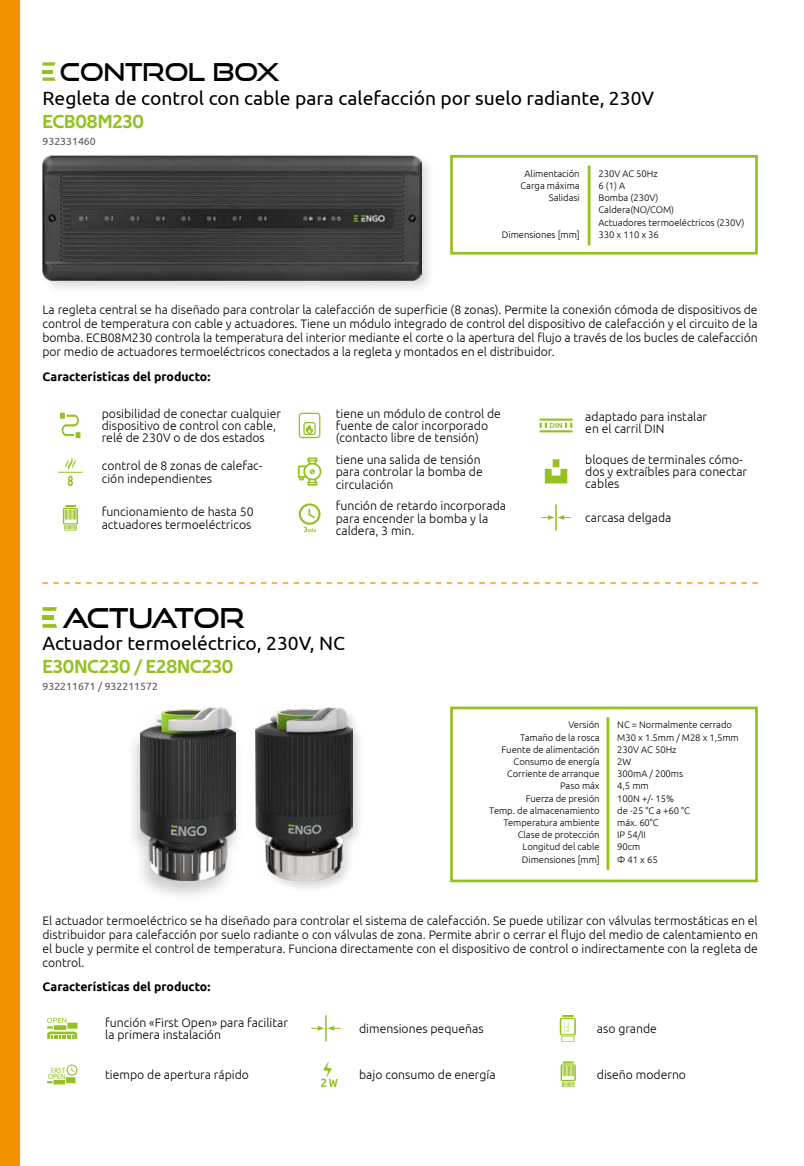
<style>
.page{position:relative;width:804px;height:1166px;background:#fff}
.page>*{position:absolute;margin:0;border:0;box-sizing:border-box;transform-origin:0 0}
.t1{font:27.12px "Good Times Rg";letter-spacing:-.015em;color:#000}
.t2{font:24.32px "Good Times Rg";color:#000}
.t3{font:19.25px "Ubuntu";color:#000}
.t4{font:18.9px "Techna Sans";color:#95c11f}
.t5{font:300 12.25px/12.2px "Ubuntu";color:#000}
.t6{font:700 12.25px "Ubuntu";color:#000}
.t7{font:10.5px "Ubuntu";color:#575756}
.t8{font:300 9.45px/12.2px "Ubuntu";letter-spacing:-.005em;color:#000;text-align:right}
.t9{font:7.7px/6.3px "Myriad Pro";color:#95c11f;text-align:center}
.t10{font:700 7.35px "Ubuntu";color:#95c11f}
</style>
<div class="page">
<div style="left:40px;top:152px;width:396px;height:142px;background:#000;opacity:.15"></div>
<img style="left:42px;top:155px;width:379px;height:126px">
<div style="left:450px;top:155px;width:307px;height:100px;border:3px solid #95c11f"></div>
<hr style="left:588px;top:165px;width:2px;height:80px;background:#95c11f">
<div style="left:450px;top:706px;width:307px;height:176px;border:3px solid #95c11f"></div>
<hr style="left:606px;top:717px;width:3px;height:153px;background:#95c11f">
<svg style="left:58px;top:457px;width:25px;height:29px"></svg>
<svg style="left:60px;top:413px;width:20px;height:25px"></svg>
<svg style="left:63px;top:505px;width:15px;height:25px"></svg>
<svg style="left:299px;top:413px;width:21px;height:25px"></svg>
<svg style="left:299px;top:503px;width:21px;height:29px"></svg>
<svg style="left:539px;top:418px;width:33px;height:14px"></svg>
<svg style="left:545px;top:459px;width:22px;height:24px"></svg>
<svg style="left:298px;top:457px;width:24px;height:29px"></svg>
<svg style="left:541px;top:515px;width:29px;height:5px"></svg>
<hr style="left:555px;top:505px;width:2px;height:25px;background:#95c11f">
<svg style="left:560px;top:1015px;width:16px;height:26px"></svg>
<svg style="left:560px;top:1061px;width:16px;height:26px"></svg>
<svg style="left:321px;top:1061px;width:16px;height:26px"></svg>
<svg style="left:311px;top:1026px;width:29px;height:5px"></svg>
<hr style="left:325px;top:1016px;width:2px;height:25px;background:#95c11f">
<svg style="left:42px;top:582px;width:715px;height:2px"></svg>
<div style="left:125px;top:707px;width:120px;height:196px;background:#000;opacity:.2"></div>
<img style="left:140px;top:708px;width:95px;height:172px">
<div style="left:253px;top:705px;width:113px;height:189px;background:#000;opacity:.15"></div>
<img style="left:255px;top:708px;width:97px;height:173px">
<svg style="left:42px;top:62px;width:13px;height:19px"></svg>
<svg style="left:42px;top:607px;width:15px;height:4px"></svg>
<svg style="left:42px;top:624px;width:15px;height:4px"></svg>
<hr style="left:42px;top:615px;width:12px;height:4px;background:#95c11f">
<div style="left:0;top:0;width:19px;height:1165px;background:#f39200"></div>
<svg style="left:47px;top:1064px;width:30px;height:20px"></svg>
<svg style="left:47px;top:1018px;width:30px;height:21px"></svg>
<h2 class="t2" style="left:60px;top:57px;width:222px">CONTROL BOX</h2>
<h3 class="t3" style="left:42px;top:87px;width:613px">Regleta de control con cable para calefacción por suelo radiante, 230V</h3>
<h3 class="t4" style="left:42px;top:110px;width:103px">ECB08M230</h3>
<p class="t7" style="left:42px;top:134px;width:55px">932331460</p>
<p class="t8" style="left:520px;top:167px;width:61px">Alimentación<br>Carga máxima<br>Salidasi</p>
<p class="t8" style="left:502px;top:228px;width:79px">Dimensiones [mm]</p>
<p class="t8" style="left:598px;top:167px;width:147px;text-align:left">230V AC 50Hz<br>6 (1) A<br>Bomba (230V)<br>Caldera(NO/COM)<br>Actuadores termoeléctricos (230V)<br>330 x 110 x 36</p>
<p class="t5" style="left:42px;top:302px;width:716px;line-height:14px;text-align:justify">La regleta central se ha diseñado para controlar la calefacción de superficie (8 zonas). Permite la conexión cómoda de dispositivos de control de temperatura con cable y actuadores. Tiene un módulo integrado de control del dispositivo de calefacción y el circuito de la bomba. ECB08M230 controla la temperatura del interior mediante el corte o la apertura del flujo a través de los bucles de calefacción por medio de actuadores termoeléctricos conectados a la regleta y montados en el distribuidor.</p>
<p class="t6" style="left:42px;top:369px;width:169px">Características del producto:</p>
<p class="t5" style="left:102px;top:407px;width:181px">posibilidad de conectar cualquier dispositivo de control con cable, relé de 230V o de dos estados</p>
<p class="t5" style="left:102px;top:459px;width:162px">control de 8 zonas de calefac&shy;ción independientes</p>
<p class="t5" style="left:336px;top:407px;width:167px">tiene un módulo de control de fuente de calor incorporado (contacto libre de tensión)</p>
<p class="t5" style="left:585px;top:410px;width:123px">adaptado para instalar en el carril DIN</p>
<p class="t10" style="left:549px;top:421px;width:15px">DIN</p>
<p class="t5" style="left:336px;top:453px;width:148px">tiene una salida de tensión para controlar la bomba de circulación</p>
<p class="t5" style="left:585px;top:453px;width:163px">bloques de terminales cómo&shy;dos y extraíbles para conectar cables</p>
<p class="t5" style="left:102px;top:505px;width:153px">funcionamiento de hasta 50 actuadores termoeléctricos</p>
<p class="t5" style="left:336px;top:499px;width:172px">función de retardo incorporada para encender la bomba y la caldera, 3 min.</p>
<h1 class="t1" style="left:62px;top:601px;width:184px">ACTUATOR</h1>
<h3 class="t3" style="left:42px;top:632px;width:304px">Actuador termoeléctrico, 230V, NC</h3>
<h3 class="t4" style="left:42px;top:656px;width:192px">E30NC230 / E28NC230</h3>
<p class="t7" style="left:42px;top:680px;width:117px">932211671 / 932211572</p>
<p class="t5" style="left:585px;top:511px;width:88px">carcasa delgada</p>
<p class="t8" style="left:489px;top:718px;width:112px">Versión<br>Tamaño de la rosca<br>Fuente de alimentación<br>Consumo de energía<br>Corriente de arranque<br>Paso máx<br>Fuerza de presión<br>Temp. de almacenamiento<br>Temperatura ambiente<br>Clase de protección<br>Longitud del cable<br>Dimensiones [mm]</p>
<p class="t8" style="left:617px;top:718px;width:123px;text-align:left">NC = Normalmente cerrado<br>M30 x 1.5mm / M28 x 1,5mm<br>230V AC 50Hz<br>2W<br>300mA / 200ms<br>4,5 mm<br>100N +/- 15%<br>de -25 °C a +60 °C<br>máx. 60°C<br>IP 54/II<br>90cm<br>Φ 41 x 65</p>
<p class="t5" style="left:42px;top:913px;width:717px;line-height:14px;text-align:justify">El actuador termoeléctrico se ha diseñado para controlar el sistema de calefacción. Se puede utilizar con válvulas termostáticas en el distribuidor para calefacción por suelo radiante o con válvulas de zona. Permite abrir o cerrar el flujo del medio de calentamiento en el bucle y permite el control de temperatura. Funciona directamente con el dispositivo de control o indirectamente con la regleta de control.</p>
<p class="t6" style="left:42px;top:979px;width:169px">Características del producto:</p>
<p class="t9" style="left:48px;top:1067px;width:19px">FAST<br>OPEN</p>
<p class="t5" style="left:105px;top:1016px;width:184px">función «First Open» para facilitar la primera instalación</p>
<p class="t5" style="left:359px;top:1022px;width:126px">dimensiones pequeñas</p>
<p class="t5" style="left:105px;top:1068px;width:145px">tiempo de apertura rápido</p>
<p class="t5" style="left:359px;top:1068px;width:138px">bajo consumo de energía</p>
<p class="t5" style="left:597px;top:1022px;width:62px">aso grande</p>
<p class="t5" style="left:597px;top:1068px;width:91px">diseño moderno</p>
</div>
